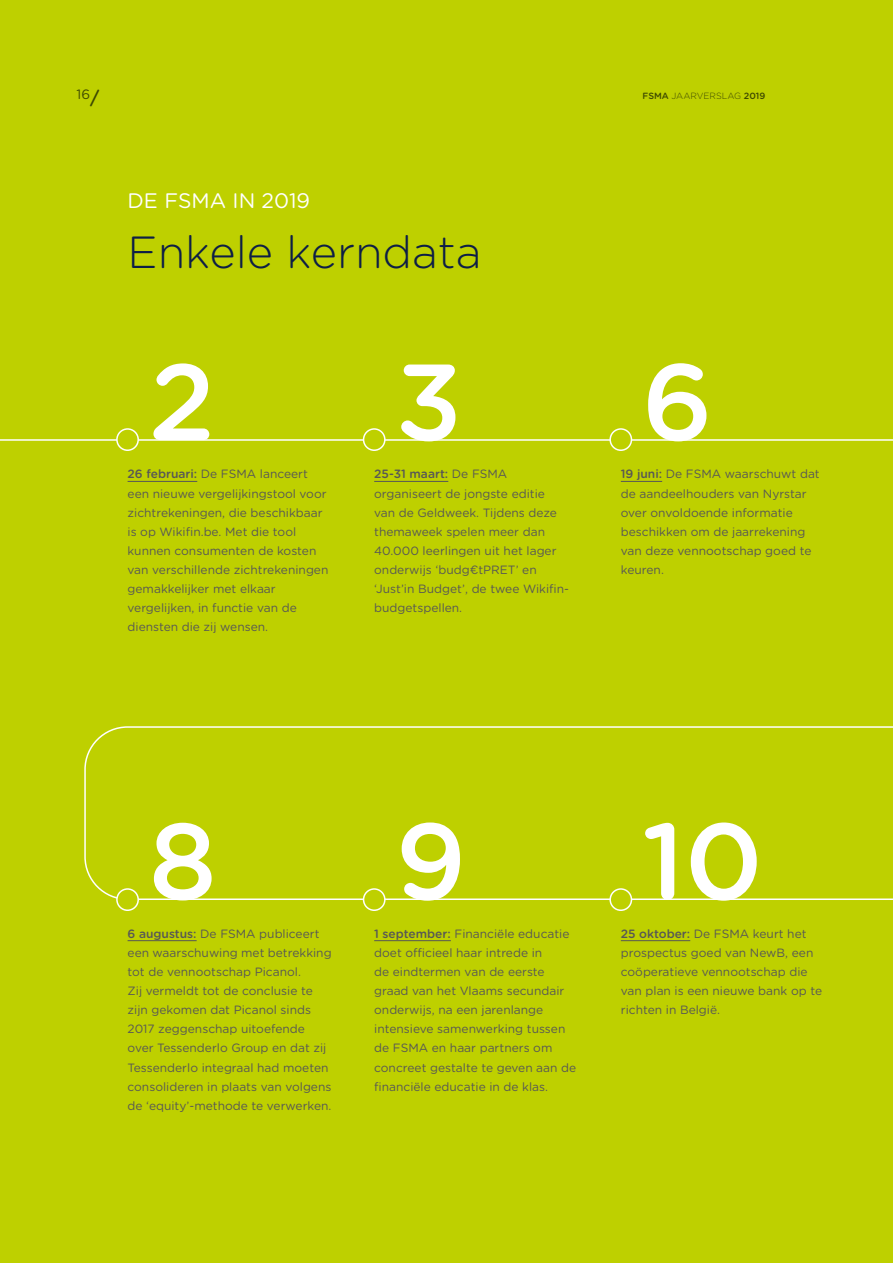
<style>
.page{position:relative;width:893px;height:1263px;background:#bed000}
.page>*{position:absolute;margin:0;border:0;box-sizing:border-box;transform-origin:0 0}
.t1{font:500 108px "Gotham Rounded";color:#fff}
.t2{font:300 45px "Gotham Rounded";color:#0d1e46}
.t3{font:21px "Gotham Rounded";color:#fff}
.t4{font:13.5px "Gotham Rounded";color:#3d4900}
.t5{font:12px/19.2px "Gotham Rounded";color:#575756}
.t6{font:300 9px "Gotham Rounded";color:#3d4900}
.s1{font-weight:500;font-size:18px}
.s2{font-weight:500}
</style>
<div class="page">
<svg style="left:0;top:438px;width:893px;height:463px"></svg>
<div style="left:117px;top:429px;width:21px;height:21px;background:#bed000;border-radius:50%"></div>
<div style="left:116px;top:428px;width:23px;height:23px;border:2px solid #fff;border-radius:50%"></div>
<div style="left:117px;top:889px;width:21px;height:21px;background:#bed000;border-radius:50%"></div>
<div style="left:116px;top:888px;width:23px;height:23px;border:2px solid #fff;border-radius:50%"></div>
<div style="left:364px;top:429px;width:21px;height:21px;background:#bed000;border-radius:50%"></div>
<div style="left:363px;top:428px;width:23px;height:23px;border:2px solid #fff;border-radius:50%"></div>
<div style="left:364px;top:889px;width:21px;height:21px;background:#bed000;border-radius:50%"></div>
<div style="left:363px;top:888px;width:23px;height:23px;border:2px solid #fff;border-radius:50%"></div>
<div style="left:610px;top:429px;width:21px;height:21px;background:#bed000;border-radius:50%"></div>
<div style="left:609px;top:428px;width:23px;height:23px;border:2px solid #fff;border-radius:50%"></div>
<div style="left:610px;top:889px;width:21px;height:21px;background:#bed000;border-radius:50%"></div>
<div style="left:609px;top:888px;width:23px;height:23px;border:2px solid #fff;border-radius:50%"></div>
<hr style="left:128px;top:481px;width:69px;height:1px;background:#575756">
<hr style="left:374px;top:481px;width:74px;height:1px;background:#575756">
<hr style="left:621px;top:481px;width:41px;height:1px;background:#575756">
<hr style="left:128px;top:940px;width:69px;height:1px;background:#575756">
<hr style="left:374px;top:940px;width:77px;height:1px;background:#575756">
<hr style="left:621px;top:940px;width:69px;height:1px;background:#575756">
<p class="t4" style="left:77px;top:85px;width:24px">16<span class="s1">/</span></p>
<p class="t6" style="left:642px;top:90px;width:124px"><span class="s2">FSMA</span> JAARVERSLAG <span class="s2">2019</span></p>
<h3 class="t3" style="left:128px;top:186px;width:184px">DE FSMA IN 2019</h3>
<h2 class="t2" style="left:128px;top:222px;width:356px">Enkele kerndata</h2>
<h1 class="t1" style="left:149px;top:325px;width:68px">2</h1>
<h1 class="t1" style="left:395px;top:325px;width:68px">3</h1>
<h1 class="t1" style="left:642px;top:325px;width:72px">6</h1>
<p class="t5" style="left:128px;top:464px;width:202px"><span class="s2">26 februari:</span> De FSMA lanceert een nieuwe vergelijkingstool voor zichtrekeningen, die beschikbaar is op Wikifin.be. Met die tool kunnen consumenten de kosten van verschillende zichtrekeningen gemakkelijker met elkaar vergelijken, in functie van de diensten die zij wensen.</p>
<p class="t5" style="left:374px;top:464px;width:196px"><span class="s2">25-31 maart:</span> De FSMA organiseert de jongste editie van de Geldweek. Tijdens deze themaweek spelen meer dan<br>40.000 leerlingen uit het lager onderwijs ‘budg€tPRET’ en ‘Just’in Budget’, de twee Wikifin&shy;budgetspellen.</p>
<p class="t5" style="left:621px;top:464px;width:200px"><span class="s2">19 juni:</span> De FSMA waarschuwt dat de aandeelhouders van Nyrstar over onvoldoende informatie beschikken om de jaarrekening van deze vennootschap goed te keuren.</p>
<h1 class="t1" style="left:149px;top:784px;width:70px">8</h1>
<h1 class="t1" style="left:395px;top:784px;width:72px">9</h1>
<h1 class="t1" style="left:642px;top:784px;width:122px">10</h1>
<p class="t5" style="left:128px;top:923px;width:206px"><span class="s2">6 augustus:</span> De FSMA publiceert een waarschuwing met betrekking tot de vennootschap Picanol.<br>Zij vermeldt tot de conclusie te zijn gekomen dat Picanol sinds<br>2017 zeggenschap uitoefende over Tessenderlo Group en dat zij<br>Tessenderlo integraal had moeten consolideren in plaats van volgens de ‘equity’-methode te verwerken.</p>
<p class="t5" style="left:374px;top:923px;width:204px"><span class="s2">1 september:</span> Financiële educatie doet officieel haar intrede in<br>de eindtermen van de eerste graad van het Vlaams secundair onderwijs, na een jarenlange intensieve samenwerking tussen de FSMA en haar partners om concreet gestalte te geven aan de financiële educatie in de klas.</p>
<p class="t5" style="left:621px;top:923px;width:203px"><span class="s2">25 oktober:</span> De FSMA keurt het prospectus goed van NewB, een coöperatieve vennootschap die van plan is een nieuwe bank op te richten in België.</p>
</div>
